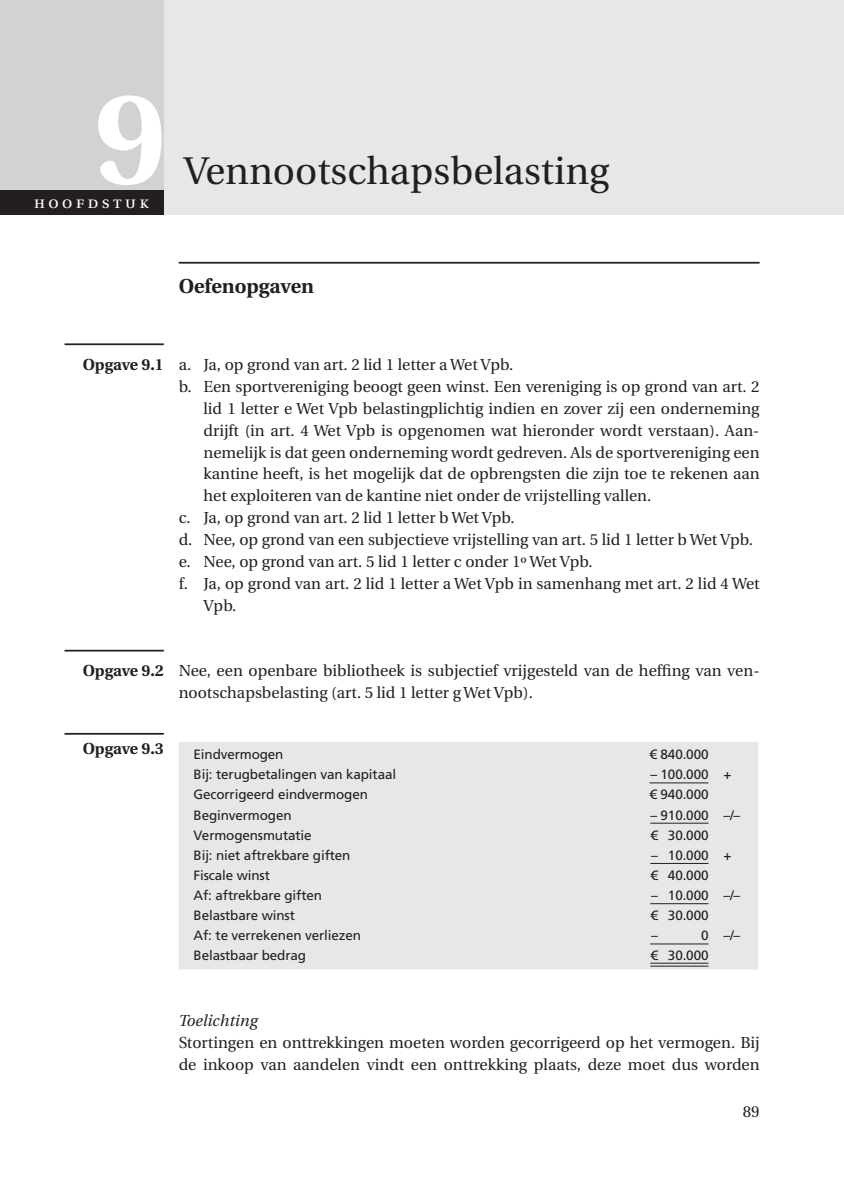
<style>
.page{position:relative;width:844px;height:1191px;background:#fff}
.page>*{position:absolute;margin:0;border:0;box-sizing:border-box;transform-origin:0 0}
.t1{font:700 129.5px "Utopia";color:#fff}
.t2{font:38.5px "Utopia";color:#231f20}
._1_1_kop{font:700 20.12px "Utopia";color:#231f20}
.t3{font:16.8px "Utopia Regular SC";letter-spacing:.21em;color:#fff}
.plat_inspring_ID{font:15.92px/21.9px "Utopia";color:#231f20}
.plat_ID{font:15.92px/21.9px "Utopia";color:#231f20}
.plat_ID-2{font:italic 15.92px "Utopia";color:#231f20}
.t4{font:700 15.92px "Utopia";color:#231f20}
.Tabeltekst{font:13.47px "Frutiger LT Std";letter-spacing:-.01em;color:#231f20}
.Tabel_balans_lijn_bo{font:13.47px "Frutiger LT Std";letter-spacing:-.01em;color:#231f20}
.s1{font-weight:700}
</style>
<div class="page">
<div style="left:0;top:0;width:164px;height:215px;background:#d1d2d4"></div>
<div style="left:164px;top:0;width:679px;height:215px;background:#e6e7e9"></div>
<div style="left:0;top:190px;width:164px;height:25px;background:#231f20"></div>
<hr style="left:179px;top:262px;width:580px;height:2px;background:#231f20">
<hr style="left:64px;top:343px;width:100px;height:2px;background:#231f20">
<hr style="left:64px;top:650px;width:100px;height:1px;background:#231f20">
<hr style="left:64px;top:733px;width:100px;height:1px;background:#231f20">
<div style="left:179px;top:742px;width:579px;height:227px;background:#e6e7e9"></div>
<hr style="left:649px;top:782px;width:59px;height:1px;background:#231f20">
<hr style="left:650px;top:823px;width:58px;height:1px;background:#231f20">
<hr style="left:650px;top:863px;width:58px;height:1px;background:#231f20">
<hr style="left:650px;top:903px;width:58px;height:1px;background:#231f20">
<hr style="left:650px;top:943px;width:58px;height:1px;background:#231f20">
<hr style="left:650px;top:963px;width:58px;height:1px;background:#231f20">
<hr style="left:650px;top:965px;width:58px;height:1px;background:#231f20">
<p class="t1" style="left:94px;top:65px;width:74px">9</p>
<p class="t3" style="left:34px;top:193px;width:116px">hoofdstuk</p>
<p class="t2" style="left:184px;top:149px;width:427px">Vennootschapsbelasting</p>
<p class="_1_1_kop" style="left:179px;top:275px;width:137px">Oefenopgaven</p>
<p class="plat_inspring_ID" style="left:83px;top:354px;width:432px"><span class="s1">Opgave 9.1</span> a. Ja, op grond van art. 2 lid 1 letter a Wet Vpb.</p>
<p class="plat_inspring_ID" style="left:203px;top:376px;width:557px;text-align:justify;text-indent:-25px">b. Een sportvereniging beoogt geen winst. Een vereniging is op grond van art. 2 lid 1 letter e Wet Vpb belastingplichtig indien en zover zij een onderneming drijft (in art. 4 Wet Vpb is opgenomen wat hieronder wordt verstaan). Aan&shy;nemelijk is dat geen onderneming wordt gedreven. Als de sportvereniging een kantine heeft, is het mogelijk dat de opbrengsten die zijn toe te rekenen aan het exploiteren van de kantine niet onder de vrijstelling vallen.</p>
<p class="plat_inspring_ID" style="left:179px;top:507px;width:337px">c. Ja, op grond van art. 2 lid 1 letter b Wet Vpb.</p>
<p class="plat_inspring_ID" style="left:179px;top:529px;width:575px">d. Nee, op grond van een subjectieve vrijstelling van art. 5 lid 1 letter b Wet Vpb.</p>
<p class="plat_inspring_ID" style="left:179px;top:551px;width:415px">e. Nee, op grond van art. 5 lid 1 letter c onder 1º Wet Vpb.</p>
<p class="plat_inspring_ID" style="left:203px;top:573px;width:557px;text-indent:-25px">f. Ja, op grond van art. 2 lid 1 letter a Wet Vpb in samenhang met art. 2 lid 4 Wet<br>Vpb.</p>
<p class="plat_inspring_ID" style="left:179px;top:660px;width:582px;text-indent:-96px"><span class="s1">Opgave 9.2</span> Nee, een openbare bibliotheek is subjectief vrijgesteld van de heffing van ven&shy;nootschapsbelasting (art. 5 lid 1 letter g Wet Vpb).</p>
<p class="t4" style="left:83px;top:739px;width:82px">Opgave 9.3</p>
<p class="Tabeltekst" style="left:193px;top:746px;width:91px">Eindvermogen</p>
<p class="Tabeltekst" style="left:193px;top:766px;width:204px">Bij: terugbetalingen van kapitaal</p>
<p class="Tabeltekst" style="left:193px;top:786px;width:176px">Gecorrigeerd eindvermogen</p>
<p class="Tabeltekst" style="left:193px;top:807px;width:99px">Beginvermogen</p>
<p class="Tabeltekst" style="left:193px;top:827px;width:120px">Vermogensmutatie</p>
<p class="Tabeltekst" style="left:193px;top:847px;width:158px">Bij: niet aftrekbare giften</p>
<p class="Tabeltekst" style="left:193px;top:867px;width:78px">Fiscale winst</p>
<p class="Tabeltekst" style="left:193px;top:887px;width:130px">Af: aftrekbare giften</p>
<p class="Tabeltekst" style="left:193px;top:907px;width:103px">Belastbare winst</p>
<p class="Tabeltekst" style="left:193px;top:927px;width:169px">Af: te verrekenen verliezen</p>
<p class="Tabeltekst" style="left:193px;top:947px;width:114px">Belastbaar bedrag</p>
<p class="Tabeltekst" style="left:649px;top:746px;width:60px">€ 840.000</p>
<p class="Tabeltekst" style="left:650px;top:766px;width:60px">– 100.000</p>
<p class="Tabel_balans_lijn_bo" style="left:649px;top:786px;width:60px">€ 940.000</p>
<p class="Tabeltekst" style="left:650px;top:807px;width:60px">– 910.000</p>
<p class="Tabel_balans_lijn_bo" style="left:650px;top:827px;width:60px">€ 30.000</p>
<p class="Tabeltekst" style="left:651px;top:847px;width:59px">– 10.000</p>
<p class="Tabel_balans_lijn_bo" style="left:650px;top:867px;width:60px">€ 40.000</p>
<p class="Tabeltekst" style="left:651px;top:887px;width:59px">– 10.000</p>
<p class="Tabel_balans_lijn_bo" style="left:650px;top:907px;width:60px">€ 30.000</p>
<p class="Tabeltekst" style="left:651px;top:927px;width:8px">–</p>
<p class="Tabeltekst" style="left:700px;top:927px;width:9px">0</p>
<p class="Tabel_balans_lijn_bo" style="left:650px;top:947px;width:60px">€ 30.000</p>
<p class="Tabeltekst" style="left:723px;top:766px;width:10px">+</p>
<p class="Tabeltekst" style="left:723px;top:807px;width:18px">–/–</p>
<p class="Tabeltekst" style="left:723px;top:847px;width:10px">+</p>
<p class="Tabeltekst" style="left:723px;top:887px;width:18px">–/–</p>
<p class="Tabeltekst" style="left:723px;top:927px;width:18px">–/–</p>
<p class="plat_ID-2" style="left:179px;top:1012px;width:80px">Toelichting</p>
<p class="plat_ID" style="left:179px;top:1032px;width:582px">Stortingen en onttrekkingen moeten worden gecorrigeerd op het vermogen. Bij de inkoop van aandelen vindt een onttrekking plaats, deze moet dus worden</p>
<p class="plat_inspring_ID" style="left:742px;top:1101px;width:18px">89</p>
</div>
